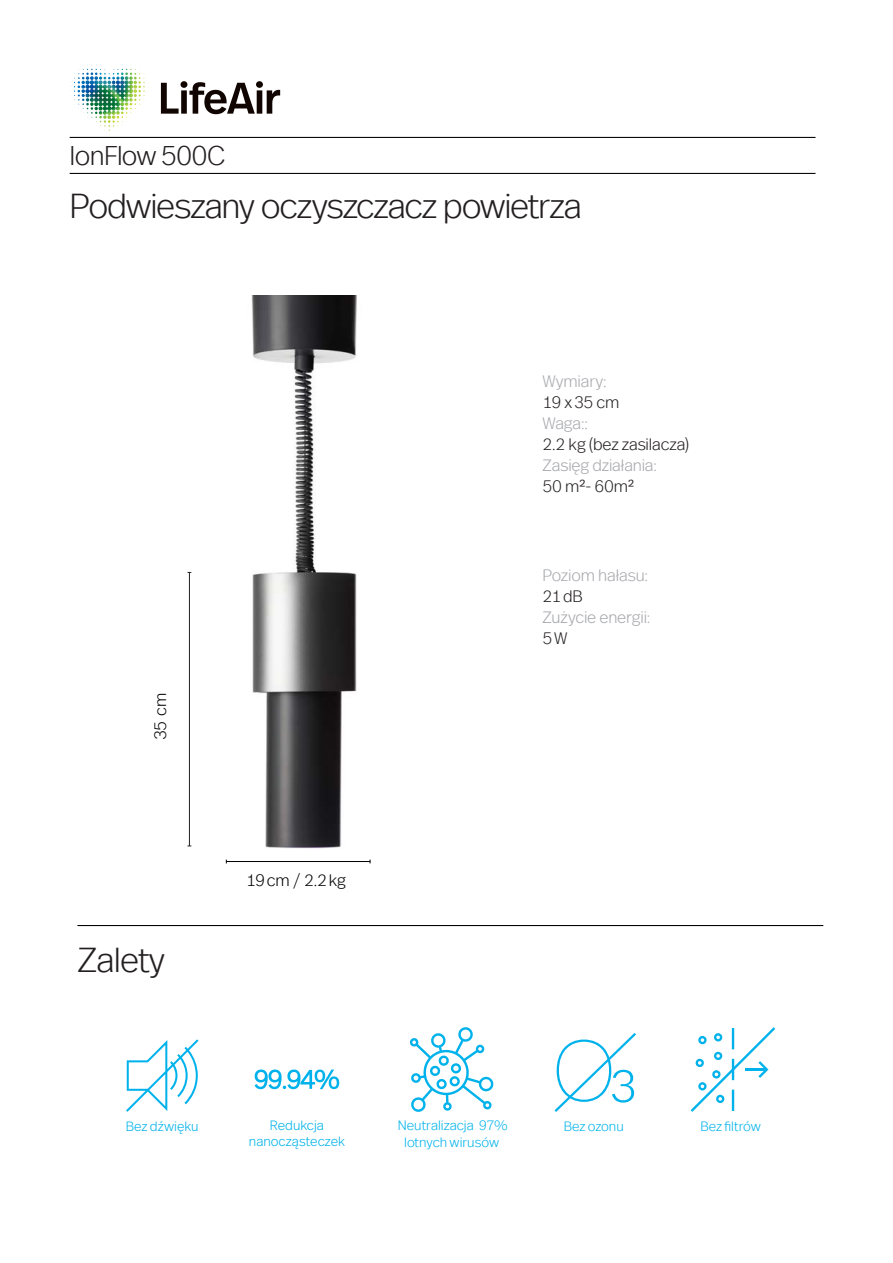
<style>
.page{position:relative;width:893px;height:1263px;background:#fff}
.page>*{position:absolute;margin:0;border:0;box-sizing:border-box;transform-origin:0 0}
.t1{font:300 34.5px "Real Head Offc";letter-spacing:-.035em;color:#231f20}
.t2{font:300 27px "Real Head Offc";letter-spacing:-.025em;color:#231f20}
.t3{font:300 16.5px "Real Head Offc";letter-spacing:-.01em;color:#231f20}
.t4{font:300 16.5px "Real Head Pro";letter-spacing:-.01em;color:#a8a9ad}
.t5{font:300 16.5px "Real Head Offc";letter-spacing:-.01em;color:#a8a9ad}
.t6{font:300 16.5px "Real Head Offc";letter-spacing:-.015em;color:#000002}
.t7{font:300 13.5px "Real Head Offc";color:#00b2eb}
.t8{font:300 13.5px/16.2px "Real Head Pro";color:#00b2eb;text-align:center}
</style>
<div class="page">
<hr style="left:70px;top:137px;width:745px;height:1px;background:#000002">
<hr style="left:70px;top:173px;width:745px;height:1px;background:#000002">
<img style="left:187px;top:295px;width:170px;height:554px">
<svg style="left:255px;top:1069px;width:84px;height:20px"></svg>
<svg style="left:691px;top:1027px;width:84px;height:85px"></svg>
<svg style="left:410px;top:1027px;width:84px;height:85px"></svg>
<svg style="left:554px;top:1033px;width:82px;height:79px"></svg>
<svg style="left:126px;top:1039px;width:72px;height:73px"></svg>
<img style="left:82px;top:65px;width:58px;height:5px">
<img style="left:96px;top:120px;width:31px;height:15px">
<svg style="left:161px;top:81px;width:119px;height:33px"></svg>
<hr style="left:189px;top:572px;width:1px;height:274px;background:#231f20">
<hr style="left:226px;top:861px;width:144px;height:1px;background:#000002">
<hr style="left:77px;top:925px;width:746px;height:1px;background:#000002">
<h2 class="t2" style="left:70px;top:137px;width:158px">IonFlow 500C</h2>
<h1 class="t1" style="left:70px;top:182px;width:514px">Podwieszany oczyszczacz powietrza</h1>
<p class="t5" style="left:542px;top:370px;width:66px">Wymiary:</p>
<p class="t3" style="left:542px;top:391px;width:78px">19 x35 cm</p>
<p class="t5" style="left:542px;top:412px;width:47px">Waga::</p>
<p class="t3" style="left:542px;top:433px;width:148px">2.2 kg (bez zasilacza)</p>
<p class="t4" style="left:542px;top:452px;width:116px">Zasięg działania:</p>
<p class="t3" style="left:542px;top:475px;width:93px">50 m²- 60m²</p>
<p class="t6" style="left:149px;top:740px;width:49px;rotate:-90deg">35 cm</p>
<h1 class="t1" style="left:77px;top:939px;width:89px">Zalety</h1>
<p class="t6" style="left:246px;top:869px;width:101px">19cm / 2.2kg</p>
<p class="t5" style="left:542px;top:565px;width:107px">Poziom hałasu:</p>
<p class="t3" style="left:542px;top:585px;width:41px">21dB</p>
<p class="t4" style="left:542px;top:605px;width:110px">Zużycie energii:</p>
<p class="t3" style="left:542px;top:627px;width:26px">5W</p>
<p class="t8" style="left:249px;top:1116px;width:98px">Redukcja nanocząsteczek</p>
<p class="t8" style="left:126px;top:1117px;width:74px">Bez dźwięku</p>
<p class="t7" style="left:398px;top:1117px;width:112px">Neutralizacja 97%</p>
<p class="t7" style="left:700px;top:1118px;width:62px">Bez filtrów</p>
<p class="t7" style="left:404px;top:1134px;width:96px">lotnych wirusów</p>
<p class="t7" style="left:564px;top:1118px;width:62px">Bez ozonu</p>
</div>
